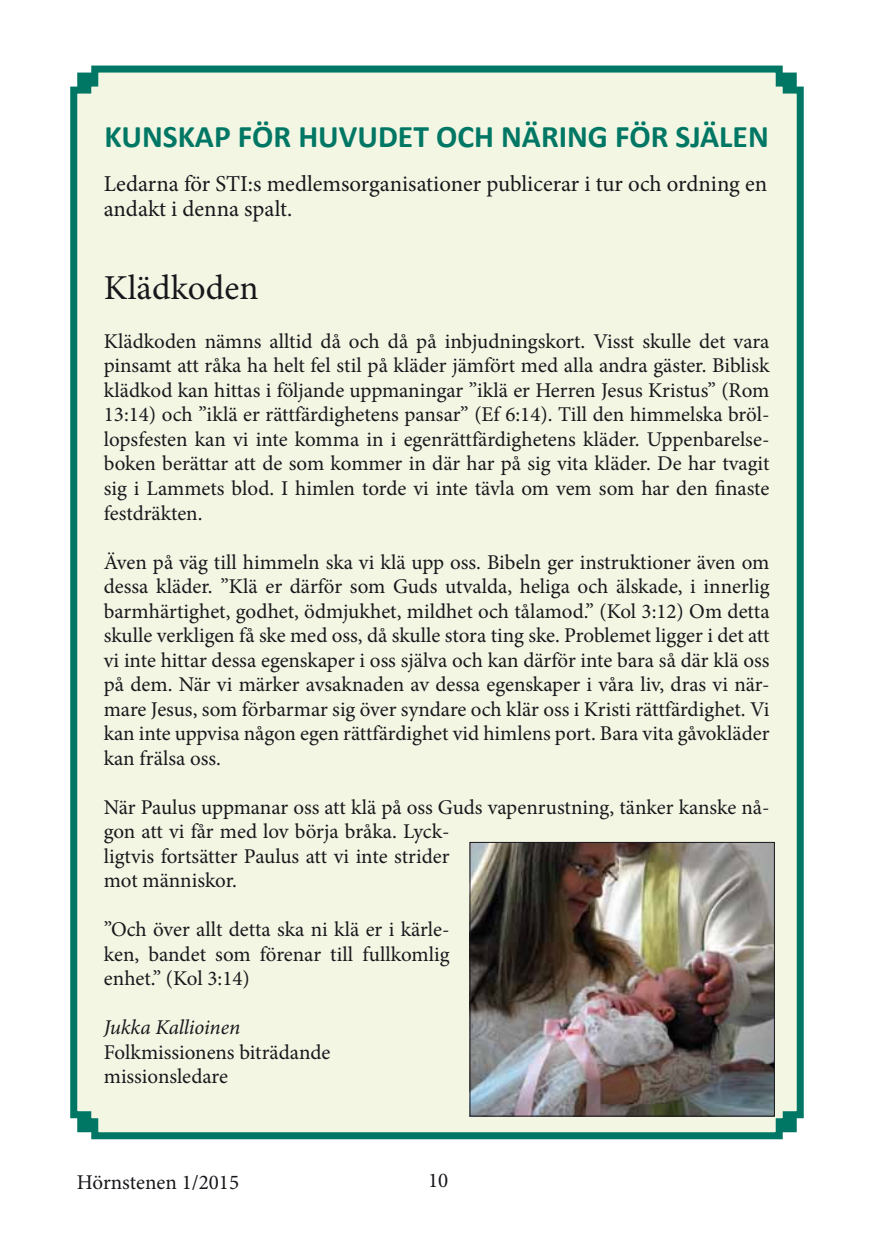
<style>
.page{position:relative;width:874px;height:1241px;background:#fff}
.page>*{position:absolute;margin:0;border:0;box-sizing:border-box;transform-origin:0 0}
.t1{font:35px "Minion Pro";color:#1a171c}
.t2{font:700 31.5px "Calibri";color:#007764}
.t3{font:22.75px/24.5px "Minion Pro";color:#1a171c}
.t4{font:21px/24.5px "Minion Pro";color:#1a171c;text-align:justify}
.t5{font:italic 21px "Minion Pro";letter-spacing:-.01em;color:#1a171c}
</style>
<div class="page">
<div style="left:70px;top:65px;width:734px;height:1075px;background:#f2f6e3"></div>
<img style="left:471px;top:843px;width:301px;height:271px">
<div style="left:469px;top:841px;width:305px;height:275px;border:1px solid #1a171c"></div>
<h2 class="t2" style="left:104px;top:116px;width:665px">KUNSKAP FÖR HUVUDET OCH NÄRING FÖR SJÄLEN</h2>
<p class="t3" style="left:104px;top:172px;width:664px">Ledarna för STI:s medlemsorganisationer publicerar i tur och ordning en andakt i denna spalt.</p>
<h1 class="t1" style="left:104px;top:264px;width:156px">Klädkoden</h1>
<p class="t4" style="left:104px;top:329px;width:667px">Klädkoden nämns alltid då och då på inbjudningskort. Visst skulle det vara pinsamt att råka ha helt fel stil på kläder jämfört med alla andra gäster. Biblisk klädkod kan hittas i följande uppmaningar ”iklä er Herren Jesus Kristus” (Rom 13:14) och ”iklä er rättfärdighetens pansar” (Ef 6:14). Till den himmelska bröl&shy;lopsfesten kan vi inte komma in i egenrättfärdighetens kläder. Uppenbarelse&shy;boken berättar att de som kommer in där har på sig vita kläder. De har tvagit sig i Lammets blod. I himlen torde vi inte tävla om vem som har den finaste festdräkten.</p>
<p class="t4" style="left:104px;top:549px;width:667px">Även på väg till himmeln ska vi klä upp oss. Bibeln ger instruktioner även om dessa kläder. ”Klä er därför som Guds utvalda, heliga och älskade, i innerlig barmhärtighet, godhet, ödmjukhet, mildhet och tålamod.” (Kol 3:12) Om detta skulle verkligen få ske med oss, då skulle stora ting ske. Problemet ligger i det att vi inte hittar dessa egenskaper i oss själva och kan därför inte bara så där klä oss på dem. När vi märker avsaknaden av dessa egenskaper i våra liv, dras vi när&shy;mare Jesus, som förbarmar sig över syndare och klär oss i Kristi rättfärdighet. Vi kan inte uppvisa någon egen rättfärdighet vid himlens port. Bara vita gåvokläder kan frälsa oss.</p>
<p class="t4" style="left:104px;top:794px;width:667px;text-align:left">När Paulus uppmanar oss att klä på oss Guds vapenrustning, tänker kanske nå&shy;gon att vi får med lov börja bråka. Lyck-<br>ligtvis fortsätter Paulus att vi inte strider<br>mot människor.</p>
<p class="t4" style="left:104px;top:917px;width:347px">”Och över allt detta ska ni klä er i kärle&shy;ken, bandet som förenar till fullkomlig enhet.” (Kol 3:14)</p>
<p class="t5" style="left:104px;top:1013px;width:138px">Jukka Kallioinen</p>
<p class="t4" style="left:104px;top:1039px;width:228px">Folkmissionens biträdande missionsledare</p>
<p class="t4" style="left:77px;top:1169px;width:163px">Hörnstenen 1/2015</p>
<p class="t4" style="left:428px;top:1167px;width:22px">10</p>
</div>
